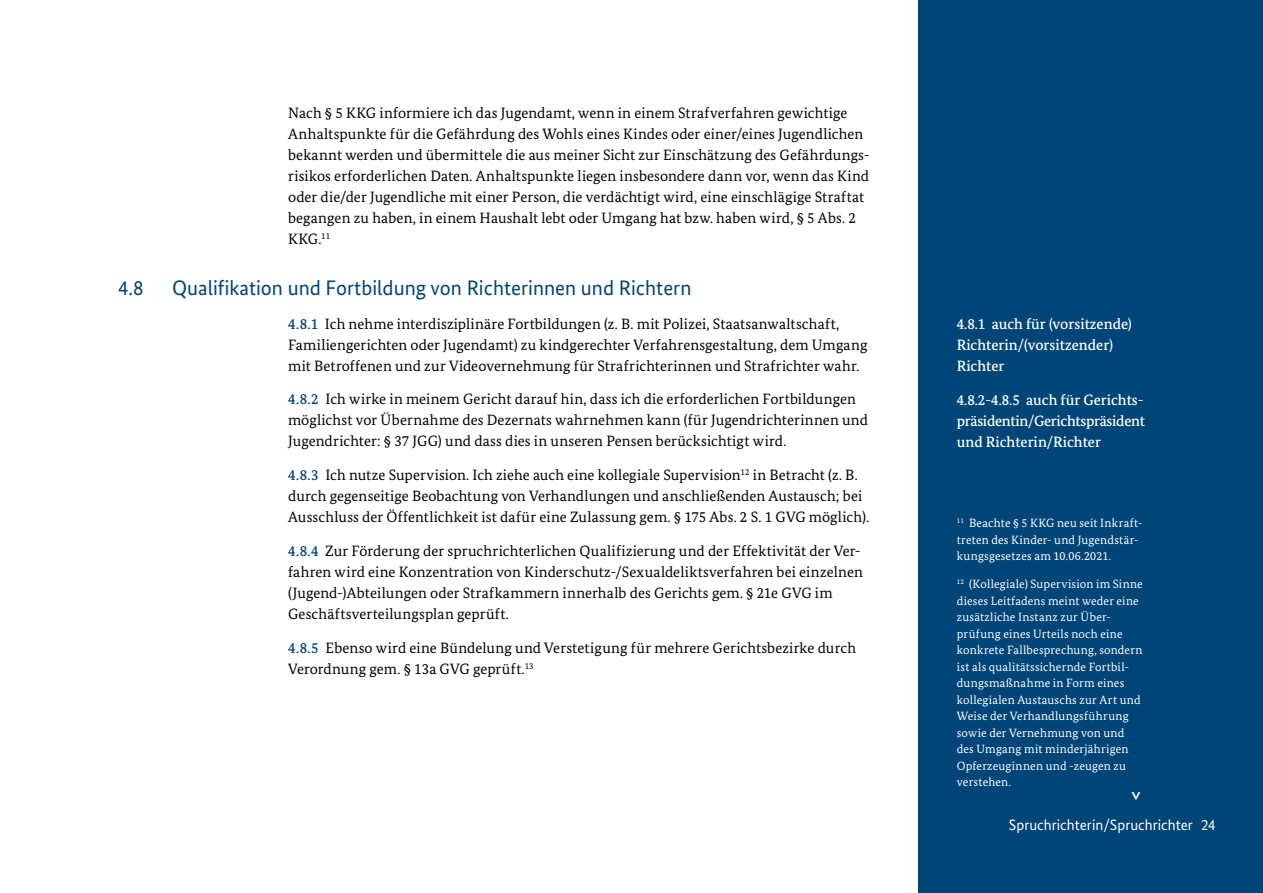
<style>
.page{position:relative;width:1263px;height:893px;background:#fff}
.page>*{position:absolute;margin:0;border:0;box-sizing:border-box;transform-origin:0 0}
.Kapitel_Subheadline{font:21px "Bundes Sans";color:#004577}
.t1{font:700 18px "Bundes Sans";color:#fff}
.Tabelle_Fließtext{font:15px/21px "Bundes Serif";letter-spacing:.005em;color:#000}
.t2{font:500 15px/21px "Bundes Serif";color:#fff}
.t3{font:15px "Bundes Sans";color:#fff}
.t4{font:12px/16.5px "Bundes Serif";letter-spacing:.015em;color:#fff}
.s1{font-weight:500;color:#004577}
</style>
<div class="page">
<div style="left:918px;top:0;width:345px;height:893px;background:#004577"></div>
<p class="Tabelle_Fließtext" style="left:288px;top:102px;width:583px">Nach § 5 KKG informiere ich das Jugendamt, wenn in einem Strafverfahren gewichtige Anhaltspunkte für die Gefährdung des Wohls eines Kindes oder einer/eines Jugendlichen bekannt werden und übermittele die aus meiner Sicht zur Einschätzung des Gefährdungs&shy;risikos erforderlichen Daten. Anhaltspunkte liegen insbesondere dann vor, wenn das Kind oder die/der Jugendliche mit einer Person, die verdächtigt wird, eine einschlägige Straftat begangen zu haben, in einem Haushalt lebt oder Umgang hat bzw. haben wird, § 5 Abs. 2<br>KKG.<sup>11</sup></p>
<h2 class="Kapitel_Subheadline" style="left:118px;top:275px;width:27px">4.8</h2>
<h2 class="Kapitel_Subheadline" style="left:172px;top:275px;width:521px">Qualifikation und Fortbildung von Richterinnen und Richtern</h2>
<p class="Tabelle_Fließtext" style="left:288px;top:313px;width:581px"><span class="s1">4.8.1</span> Ich nehme interdisziplinäre Fortbildungen (z. B. mit Polizei, Staatsanwaltschaft,<br>Familiengerichten oder Jugendamt) zu kindgerechter Verfahrensgestaltung, dem Umgang mit Betroffenen und zur Videovernehmung für Strafrichterinnen und Strafrichter wahr.</p>
<p class="Tabelle_Fließtext" style="left:288px;top:389px;width:581px"><span class="s1">4.8.2</span> Ich wirke in meinem Gericht darauf hin, dass ich die erforderlichen Fortbildungen möglichst vor Übernahme des Dezernats wahrnehmen kann (für Jugendrichterinnen und<br>Jugendrichter: § 37 JGG) und dass dies in unseren Pensen berücksichtigt wird.</p>
<p class="Tabelle_Fließtext" style="left:288px;top:464px;width:582px"><span class="s1">4.8.3</span> Ich nutze Supervision. Ich ziehe auch eine kollegiale Supervision<sup>12</sup> in Betracht (z. B. durch gegenseitige Beobachtung von Verhandlungen und anschließenden Austausch; bei<br>Ausschluss der Öffentlichkeit ist dafür eine Zulassung gem. § 175 Abs. 2 S. 1 GVG möglich).</p>
<p class="Tabelle_Fließtext" style="left:288px;top:540px;width:576px"><span class="s1">4.8.4</span> Zur Förderung der spruchrichterlichen Qualifizierung und der Effektivität der Ver&shy;fahren wird eine Konzentration von Kinderschutz-/Sexualdeliktsverfahren bei einzelnen (Jugend-)Abteilungen oder Strafkammern innerhalb des Gerichts gem. § 21e GVG im Geschäftsverteilungsplan geprüft.</p>
<p class="Tabelle_Fließtext" style="left:288px;top:637px;width:570px"><span class="s1">4.8.5</span> Ebenso wird eine Bündelung und Verstetigung für mehrere Gerichtsbezirke durch<br>Verordnung gem. § 13a GVG geprüft.<sup>13</sup></p>
<p class="t2" style="left:957px;top:313px;width:176px">4.8.1 auch für (vorsitzende)<br>Richterin/(vorsitzender)<br>Richter</p>
<p class="t2" style="left:957px;top:389px;width:190px">4.8.2-4.8.5 auch für Gerichts&shy;präsidentin/Gerichtspräsident und Richterin/Richter</p>
<p class="t4" style="left:957px;top:515px;width:187px"><sup>11</sup> Beachte § 5 KKG neu seit Inkraft&shy;treten des Kinder- und Jugendstär&shy;kungsgesetzes am 10.06.2021.</p>
<p class="t4" style="left:957px;top:576px;width:188px"><sup>12</sup> (Kollegiale) Supervision im Sinne dieses Leitfadens meint weder eine zusätzliche Instanz zur Über&shy;prüfung eines Urteils noch eine konkrete Fallbesprechung, sondern ist als qualitätssichernde Fortbil&shy;dungsmaßnahme in Form eines kollegialen Austauschs zur Art und<br>Weise der Verhandlungsführung sowie der Vernehmung von und des Umgang mit minderjährigen<br>Opferzeuginnen und -zeugen zu verstehen.</p>
<p class="t1" style="left:1148px;top:791px;width:10px;rotate:90deg">&gt;</p>
<p class="t3" style="left:1009px;top:816px;width:208px">Spruchrichterin/Spruchrichter 24</p>
</div>
